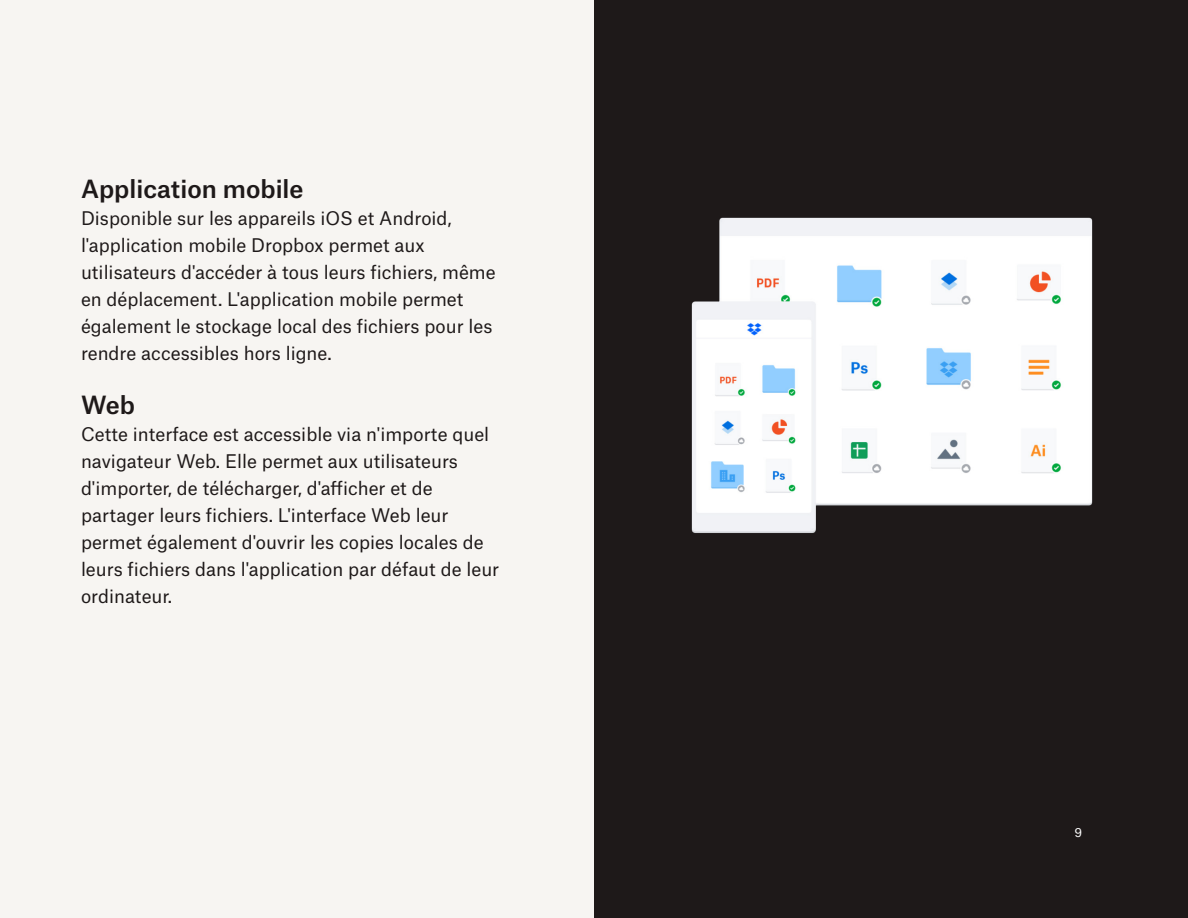
<style>
.page{position:relative;width:1188px;height:918px;background:#f7f5f2}
.page>*{position:absolute;margin:0;border:0;box-sizing:border-box;transform-origin:0 0}
.t1{font:500 24px "Atlas Grotesk";color:#1e1919}
.t2{font:18px/27px "Atlas Grotesk";color:#1e1919}
.t3{font:12px "Atlas Grotesk";color:#fff}
</style>
<div class="page">
<div style="left:594px;top:0;width:594px;height:918px;background:#1e1919"></div>
<img style="left:691px;top:217px;width:402px;height:316px">
<h1 class="t1" style="left:81px;top:169px;width:224px">Application mobile</h1>
<p class="t2" style="left:81px;top:203px;width:416px">Disponible sur les appareils iOS et Android, l'application mobile Dropbox permet aux utilisateurs d'accéder à tous leurs fichiers, même en déplacement. L'application mobile permet également le stockage local des fichiers pour les rendre accessibles hors ligne.</p>
<h1 class="t1" style="left:81px;top:385px;width:55px">Web</h1>
<p class="t2" style="left:81px;top:419px;width:420px">Cette interface est accessible via n'importe quel navigateur Web. Elle permet aux utilisateurs d'importer, de télécharger, d'afficher et de partager leurs fichiers. L'interface Web leur permet également d'ouvrir les copies locales de leurs fichiers dans l'application par défaut de leur ordinateur.</p>
<p class="t3" style="left:1074px;top:823px;width:9px">9</p>
</div>
